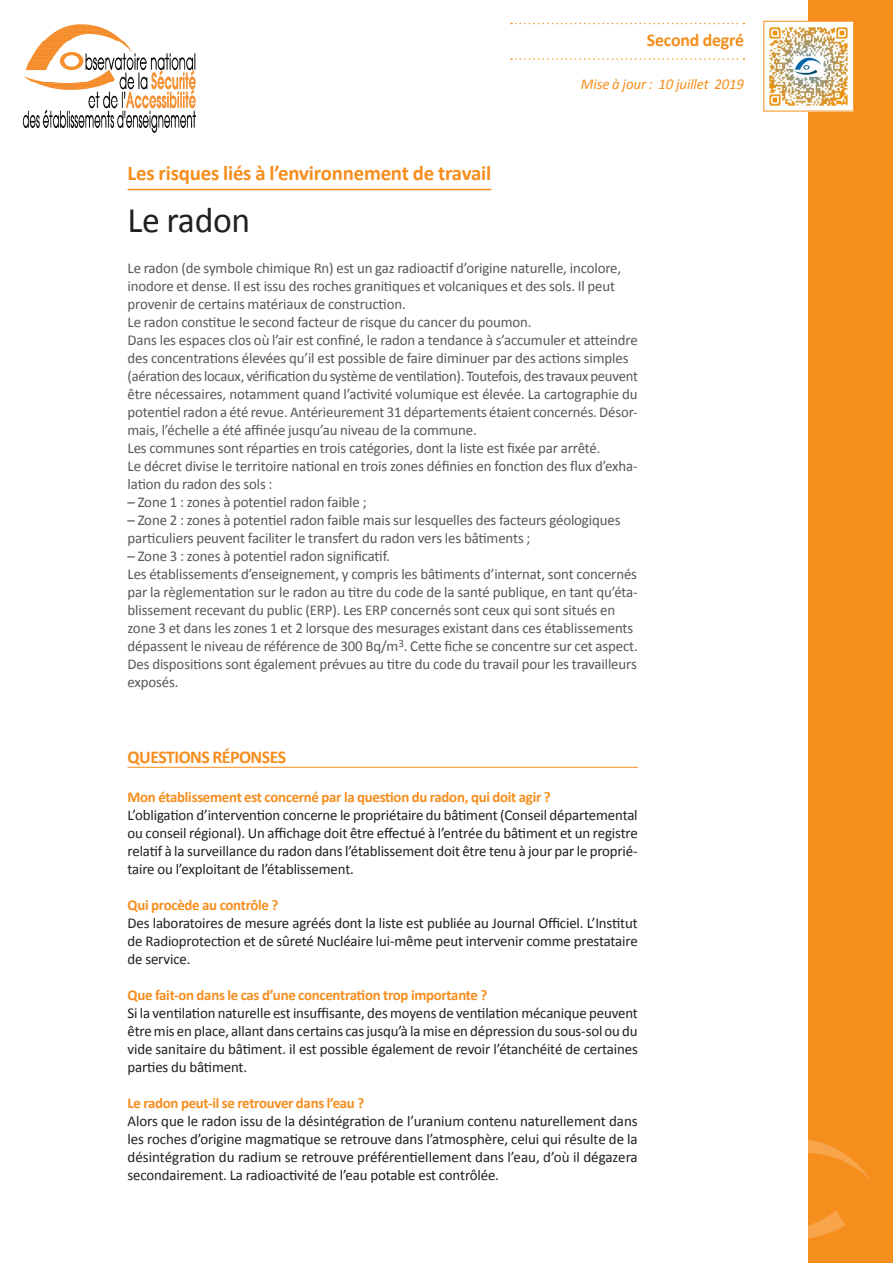
<style>
.page{position:relative;width:893px;height:1263px;background:#fff}
.page>*{position:absolute;margin:0;border:0;box-sizing:border-box;transform-origin:0 0}
.t1{font:36px "Calibri";letter-spacing:-.01em;color:#231f20}
.t2{font:700 21px "Calibri";letter-spacing:-.01em;color:#f68e1e}
.t3{font:700 18px "Calibri";letter-spacing:-.03em;color:#f68e1e}
.t4{font:15px/18px "Calibri";letter-spacing:-.01em;color:#57585a}
.t5{font:15px/18px "Calibri";letter-spacing:-.01em;color:#231f20;text-align:justify}
.t6{font:700 15px "Calibri";letter-spacing:-.02em;color:#f68e1e}
.t7{font:italic 15px "Calibri";letter-spacing:-.01em;color:#f68e1e}
</style>
<div class="page">
<div style="left:808px;top:0;width:85px;height:1263px;background:#f68e1e"></div>
<svg style="left:808px;top:1139px;width:63px;height:100px"></svg>
<hr style="left:128px;top:767px;width:510px;height:1px;background:#f68e1e">
<svg style="left:511px;top:23px;width:233px;height:1px"></svg>
<svg style="left:511px;top:58px;width:233px;height:2px"></svg>
<img style="left:22px;top:24px;width:173px;height:108px">
<img style="left:769px;top:23px;width:83px;height:86px">
<div style="left:764px;top:21px;width:90px;height:90px;border:1px solid #f68e1e"></div>
<hr style="left:128px;top:189px;width:363px;height:1px;background:#f68e1e">
<p class="t2" style="left:128px;top:160px;width:365px">Les risques liés à l’environnement de travail</p>
<p class="t1" style="left:128px;top:197px;width:124px">Le radon</p>
<p class="t3" style="left:647px;top:28px;width:99px">Second degré</p>
<p class="t7" style="left:581px;top:74px;width:165px">Mise à jour : 10 juillet 2019</p>
<p class="t4" style="left:128px;top:259px;width:495px">Le radon (de symbole chimique Rn) est un gaz radioactif d’origine naturelle, incolore,</p>
<p class="t4" style="left:128px;top:277px;width:489px">inodore et dense. Il est issu des roches granitiques et volcaniques et des sols. Il peut</p>
<p class="t4" style="left:128px;top:295px;width:280px">provenir de certains matériaux de construction.</p>
<p class="t4" style="left:128px;top:313px;width:406px">Le radon constitue le second facteur de risque du cancer du poumon.</p>
<p class="t4" style="left:128px;top:331px;width:512px">Dans les espaces clos où l’air est confiné, le radon a tendance à s’accumuler et atteindre</p>
<p class="t4" style="left:128px;top:349px;width:502px">des concentrations élevées qu’il est possible de faire diminuer par des actions simples</p>
<p class="t4" style="left:128px;top:367px;width:512px">(aération des locaux, vérification du système de ventilation). Toutefois, des travaux peuvent</p>
<p class="t4" style="left:128px;top:385px;width:512px;text-align:justify">être nécessaires, notamment quand l’activité volumique est élevée. La cartographie du potentiel radon a été revue. Antérieurement 31 départements étaient concernés. Désor&shy;mais, l’échelle a été affinée jusqu’au niveau de la commune.</p>
<p class="t4" style="left:128px;top:439px;width:474px">Les communes sont réparties en trois catégories, dont la liste est fixée par arrêté.</p>
<p class="t4" style="left:128px;top:457px;width:512px">Le décret divise le territoire national en trois zones définies en fonction des flux d’exha&shy;lation du radon des sols :</p>
<p class="t4" style="left:128px;top:493px;width:241px">– Zone 1 : zones à potentiel radon faible ;</p>
<p class="t4" style="left:128px;top:511px;width:494px">– Zone 2 : zones à potentiel radon faible mais sur lesquelles des facteurs géologiques</p>
<p class="t4" style="left:128px;top:529px;width:404px">particuliers peuvent faciliter le transfert du radon vers les bâtiments ;</p>
<p class="t4" style="left:128px;top:547px;width:264px">– Zone 3 : zones à potentiel radon significatif.</p>
<p class="t4" style="left:128px;top:565px;width:511px">Les établissements d’enseignement, y compris les bâtiments d’internat, sont concernés</p>
<p class="t4" style="left:128px;top:583px;width:512px">par la règlementation sur le radon au titre du code de la santé publique, en tant qu’éta&shy;blissement recevant du public (ERP). Les ERP concernés sont ceux qui sont situés en</p>
<p class="t4" style="left:128px;top:619px;width:507px">zone 3 et dans les zones 1 et 2 lorsque des mesurages existant dans ces établissements</p>
<p class="t4" style="left:128px;top:637px;width:512px">dépassent le niveau de référence de 300 Bq/m<sup>3</sup>. Cette fiche se concentre sur cet aspect.</p>
<p class="t4" style="left:128px;top:655px;width:511px">Des dispositions sont également prévues au titre du code du travail pour les travailleurs</p>
<p class="t4" style="left:128px;top:673px;width:53px">exposés.</p>
<p class="t3" style="left:128px;top:745px;width:160px">QUESTIONS RÉPONSES</p>
<p class="t6" style="left:128px;top:787px;width:425px">Mon établissement est concerné par la question du radon, qui doit agir ?</p>
<p class="t5" style="left:128px;top:806px;width:512px">L’obligation d’intervention concerne le propriétaire du bâtiment (Conseil départemental ou conseil régional). Un affichage doit être effectué à l’entrée du bâtiment et un registre relatif à la surveillance du radon dans l’établissement doit être tenu à jour par le proprié&shy;taire ou l’exploitant de l’établissement.</p>
<p class="t6" style="left:128px;top:895px;width:152px">Qui procède au contrôle ?</p>
<p class="t5" style="left:128px;top:914px;width:512px">Des laboratoires de mesure agréés dont la liste est publiée au Journal Officiel. L’Institut de Radioprotection et de sûreté Nucléaire lui-même peut intervenir comme prestataire de service.</p>
<p class="t6" style="left:128px;top:985px;width:361px">Que fait-on dans le cas d’une concentration trop importante ?</p>
<p class="t5" style="left:128px;top:1004px;width:512px">Si la ventilation naturelle est insuffisante, des moyens de ventilation mécanique peuvent être mis en place, allant dans certains cas jusqu’à la mise en dépression du sous-sol ou du vide sanitaire du bâtiment. il est possible également de revoir l’étanchéité de certaines parties du bâtiment.</p>
<p class="t6" style="left:128px;top:1093px;width:238px">Le radon peut-il se retrouver dans l’eau ?</p>
<p class="t5" style="left:128px;top:1112px;width:512px">Alors que le radon issu de la désintégration de l’uranium contenu naturellement dans les roches d’origine magmatique se retrouve dans l’atmosphère, celui qui résulte de la désintégration du radium se retrouve préférentiellement dans l’eau, d’où il dégazera secondairement. La radioactivité de l’eau potable est contrôlée.</p>
</div>
